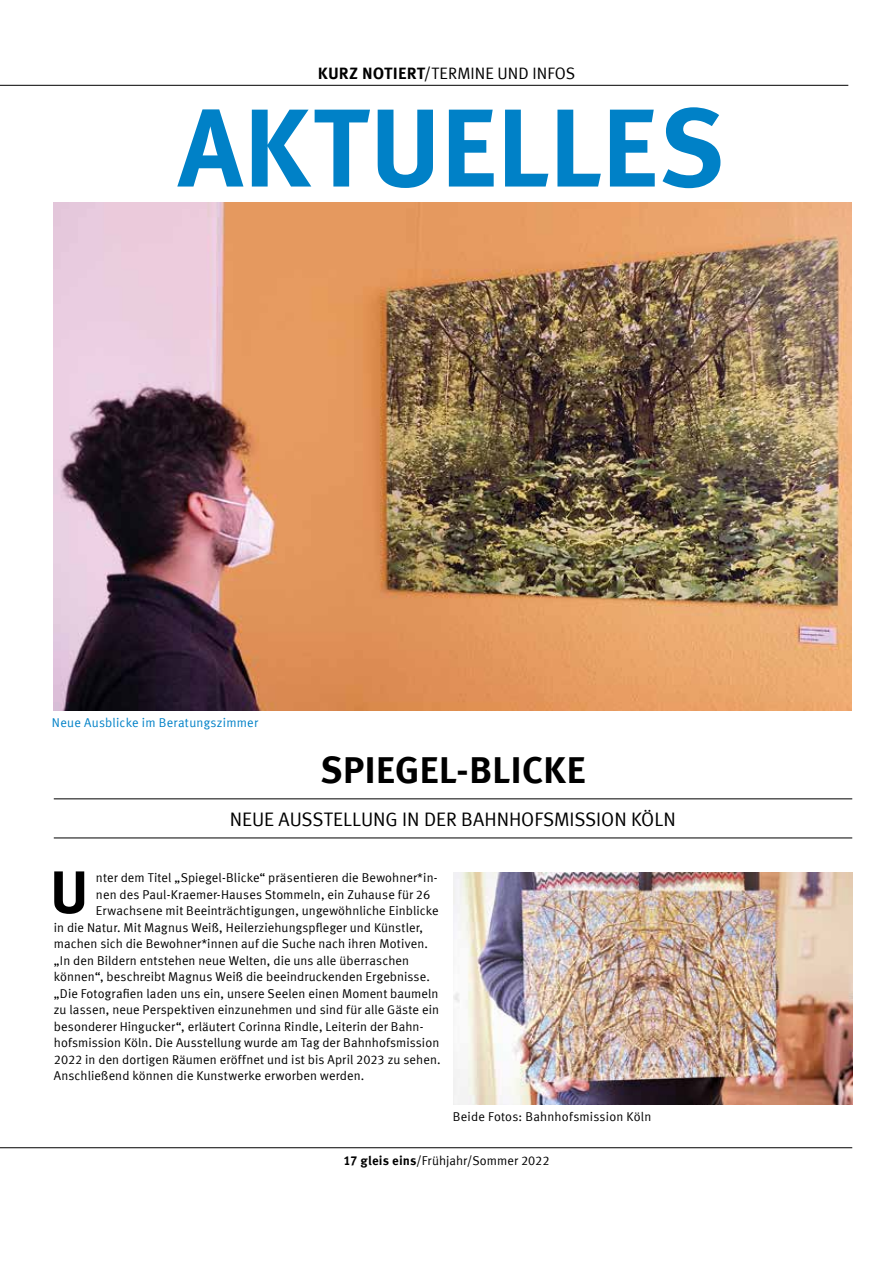
<style>
.page{position:relative;width:893px;height:1263px;background:#fff}
.page>*{position:absolute;margin:0;border:0;box-sizing:border-box;transform-origin:0 0}
.t1{font:700 110.7px "Meta Corr";letter-spacing:-.005em;color:#0081c7}
.t2{font:700 60px "Meta Corr";color:#000}
.t3{font:700 37.5px "Meta Corr";letter-spacing:-.005em;color:#000}
.t4{font:19.5px "Meta Corr";color:#000}
.t5{font:16.5px "Meta Corr";color:#000}
.t6{font:12.75px "Meta Corr";letter-spacing:.01em;color:#000}
.t7{font:12.75px "Meta Corr";letter-spacing:.02em;color:#0081c7}
.s1{font-weight:700}
</style>
<div class="page">
<hr style="left:0;top:85px;width:848px;height:1px;background:#000">
<img style="left:54px;top:202px;width:798px;height:508px">
<img style="left:453px;top:872px;width:399px;height:232px">
<hr style="left:54px;top:798px;width:798px;height:1px;background:#000">
<hr style="left:54px;top:837px;width:798px;height:1px;background:#000">
<hr style="left:0;top:1147px;width:852px;height:1px;background:#000">
<p class="t5" style="left:318px;top:64px;width:259px"><span class="s1">KURZ NOTIERT</span>/TERMINE UND INFOS</p>
<h1 class="t1" style="left:177px;top:82px;width:549px">AKTUELLES</h1>
<p class="t7" style="left:52px;top:715px;width:208px">Neue Ausblicke im Beratungszimmer</p>
<h3 class="t3" style="left:320px;top:748px;width:267px">SPIEGEL-BLICKE</h3>
<h3 class="t4" style="left:230px;top:808px;width:447px">NEUE AUSSTELLUNG IN DER BAHNHOFSMISSION KÖLN</h3>
<h2 class="t2" style="left:50px;top:856px;width:41px">U</h2>
<p class="t6" style="left:96px;top:870px;width:343px">nter dem Titel „Spiegel-Blicke“ präsentieren die Bewohner*in-</p>
<p class="t6" style="left:96px;top:887px;width:336px">nen des Paul-Kraemer-Hauses Stommeln, ein Zuhause für 26</p>
<p class="t6" style="left:96px;top:903px;width:344px">Erwachsene mit Beeinträchtigungen, ungewöhnliche Einblicke</p>
<p class="t6" style="left:54px;top:920px;width:371px">in die Natur. Mit Magnus Weiß, Heilerziehungspfleger und Künstler,</p>
<p class="t6" style="left:54px;top:936px;width:376px">machen sich die Bewohner*innen auf die Suche nach ihren Motiven.</p>
<p class="t6" style="left:54px;top:953px;width:357px">„In den Bildern entstehen neue Welten, die uns alle überraschen</p>
<p class="t6" style="left:54px;top:969px;width:378px">können“, beschreibt Magnus Weiß die beeindruckenden Ergebnisse.</p>
<p class="t6" style="left:54px;top:986px;width:386px">„Die Fotografien laden uns ein, unsere Seelen einen Moment baumeln</p>
<p class="t6" style="left:54px;top:1002px;width:387px">zu lassen, neue Perspektiven einzunehmen und sind für alle Gäste ein</p>
<p class="t6" style="left:54px;top:1019px;width:371px">besonderer Hingucker“, erläutert Corinna Rindle, Leiterin der Bahn-</p>
<p class="t6" style="left:54px;top:1035px;width:387px">hofsmission Köln. Die Ausstellung wurde am Tag der Bahnhofsmission</p>
<p class="t6" style="left:54px;top:1052px;width:388px">2022 in den dortigen Räumen eröffnet und ist bis April 2023 zu sehen.</p>
<p class="t6" style="left:54px;top:1068px;width:312px">Anschließend können die Kunstwerke erworben werden.</p>
<p class="t6" style="left:453px;top:1109px;width:200px">Beide Fotos: Bahnhofsmission Köln</p>
<p class="t6" style="left:343px;top:1153px;width:207px"><span class="s1">17 gleis eins</span>/Frühjahr/Sommer 2022</p>
</div>
